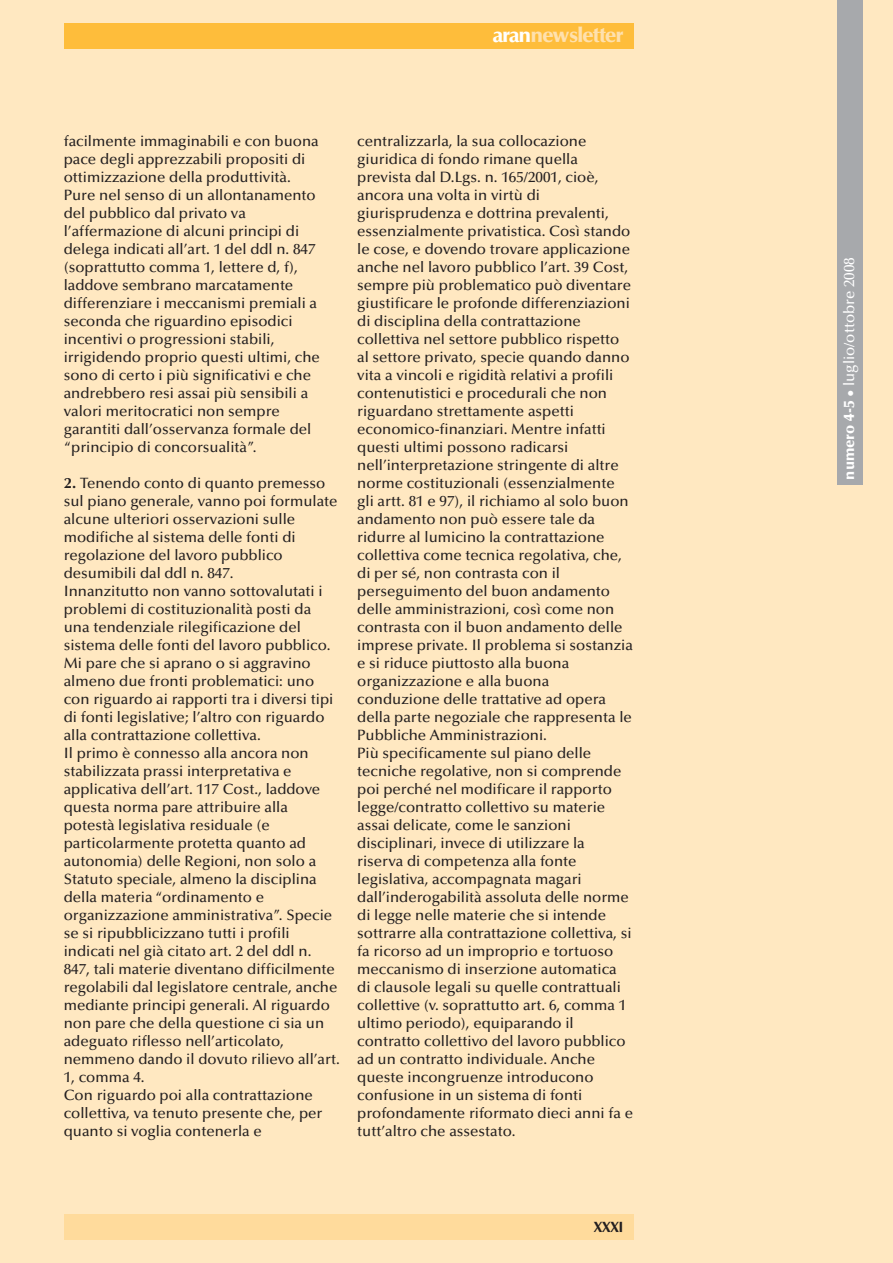
<style>
.page{position:relative;width:893px;height:1263px;background:#ffe8c1}
.page>*{position:absolute;margin:0;border:0;box-sizing:border-box;transform-origin:0 0}
.t1{font:900 21px "Optima";letter-spacing:-.05em;color:#ffe1ae}
.t2{font:500 15px/18px "Optima";color:#231f20}
.t3{font:500 15px "Optima";color:#fff}
.t4{font:700 15px "Optima";color:#231f20}
.s1{color:#fff}
.s2{font-weight:700}
.s3{font-weight:900}
</style>
<div class="page">
<div style="left:838px;top:0;width:25px;height:485px;background:#a7a9ac"></div>
<div style="left:64px;top:1214px;width:570px;height:26px;background:#ffdb9c"></div>
<div style="left:64px;top:23px;width:570px;height:26px;background:#febd3b"></div>
<h1 class="t1" style="left:493px;top:26px;width:132px"><span class="s1">aran</span>newsletter</h1>
<p class="t2" style="left:64px;top:133px;width:258px">facilmente immaginabili e con buona pace degli apprezzabili propositi di ottimizzazione della produttività.<br>Pure nel senso di un allontanamento del pubblico dal privato va l’affermazione di alcuni principi di delega indicati all’art. 1 del ddl n. 847 (soprattutto comma 1, lettere d, f), laddove sembrano marcatamente differenziare i meccanismi premiali a seconda che riguardino episodici incentivi o progressioni stabili, irrigidendo proprio questi ultimi, che sono di certo i più significativi e che andrebbero resi assai più sensibili a valori meritocratici non sempre garantiti dall’osservanza formale del “principio di concorsualità”.</p>
<p class="t2" style="left:64px;top:475px;width:278px"><span class="s2">2.</span> Tenendo conto di quanto premesso sul piano generale, vanno poi formulate alcune ulteriori osservazioni sulle modifiche al sistema delle fonti di regolazione del lavoro pubblico desumibili dal ddl n. 847.<br>Innanzitutto non vanno sottovalutati i problemi di costituzionalità posti da una tendenziale rilegificazione del sistema delle fonti del lavoro pubblico.<br>Mi pare che si aprano o si aggravino almeno due fronti problematici: uno con riguardo ai rapporti tra i diversi tipi di fonti legislative; l’altro con riguardo alla contrattazione collettiva.<br>Il primo è connesso alla ancora non stabilizzata prassi interpretativa e applicativa dell’art. 117 Cost., laddove questa norma pare attribuire alla potestà legislativa residuale (e particolarmente protetta quanto ad autonomia) delle Regioni, non solo a Statuto speciale, almeno la disciplina della materia “ordinamento e organizzazione amministrativa”. Specie se si ripubblicizzano tutti i profili indicati nel già citato art. 2 del ddl n.<br>847, tali materie diventano difficilmente regolabili dal legislatore centrale, anche mediante principi generali. Al riguardo non pare che della questione ci sia un adeguato riflesso nell’articolato, nemmeno dando il dovuto rilievo all’art.<br>1, comma 4.<br>Con riguardo poi alla contrattazione collettiva, va tenuto presente che, per quanto si voglia contenerla e</p>
<p class="t2" style="left:357px;top:133px;width:277px">centralizzarla, la sua collocazione giuridica di fondo rimane quella prevista dal D.Lgs. n. 165/2001, cioè, ancora una volta in virtù di giurisprudenza e dottrina prevalenti, essenzialmente privatistica. Così stando le cose, e dovendo trovare applicazione anche nel lavoro pubblico l’art. 39 Cost, sempre più problematico può diventare giustificare le profonde differenziazioni di disciplina della contrattazione collettiva nel settore pubblico rispetto al settore privato, specie quando danno vita a vincoli e rigidità relativi a profili contenutistici e procedurali che non riguardano strettamente aspetti economico-finanziari. Mentre infatti questi ultimi possono radicarsi nell’interpretazione stringente di altre norme costituzionali (essenzialmente gli artt. 81 e 97), il richiamo al solo buon andamento non può essere tale da ridurre al lumicino la contrattazione collettiva come tecnica regolativa, che, di per sé, non contrasta con il perseguimento del buon andamento delle amministrazioni, così come non contrasta con il buon andamento delle imprese private. Il problema si sostanzia e si riduce piuttosto alla buona organizzazione e alla buona conduzione delle trattative ad opera della parte negoziale che rappresenta le Pubbliche Amministrazioni.<br>Più specificamente sul piano delle tecniche regolative, non si comprende poi perché nel modificare il rapporto legge/contratto collettivo su materie assai delicate, come le sanzioni disciplinari, invece di utilizzare la riserva di competenza alla fonte legislativa, accompagnata magari dall’inderogabilità assoluta delle norme di legge nelle materie che si intende sottrarre alla contrattazione collettiva, si fa ricorso ad un improprio e tortuoso meccanismo di inserzione automatica di clausole legali su quelle contrattuali collettive (v. soprattutto art. 6, comma 1 ultimo periodo), equiparando il contratto collettivo del lavoro pubblico ad un contratto individuale. Anche queste incongruenze introducono confusione in un sistema di fonti profondamente riformato dieci anni fa e tutt’altro che assestato.</p>
<p class="t4" style="left:594px;top:1220px;width:31px">XXXI</p>
<p class="t3" style="left:843px;top:480px;width:224px;rotate:-90deg"><span class="s3">numero 4-5</span> • luglio/ottobre 2008</p>
</div>
